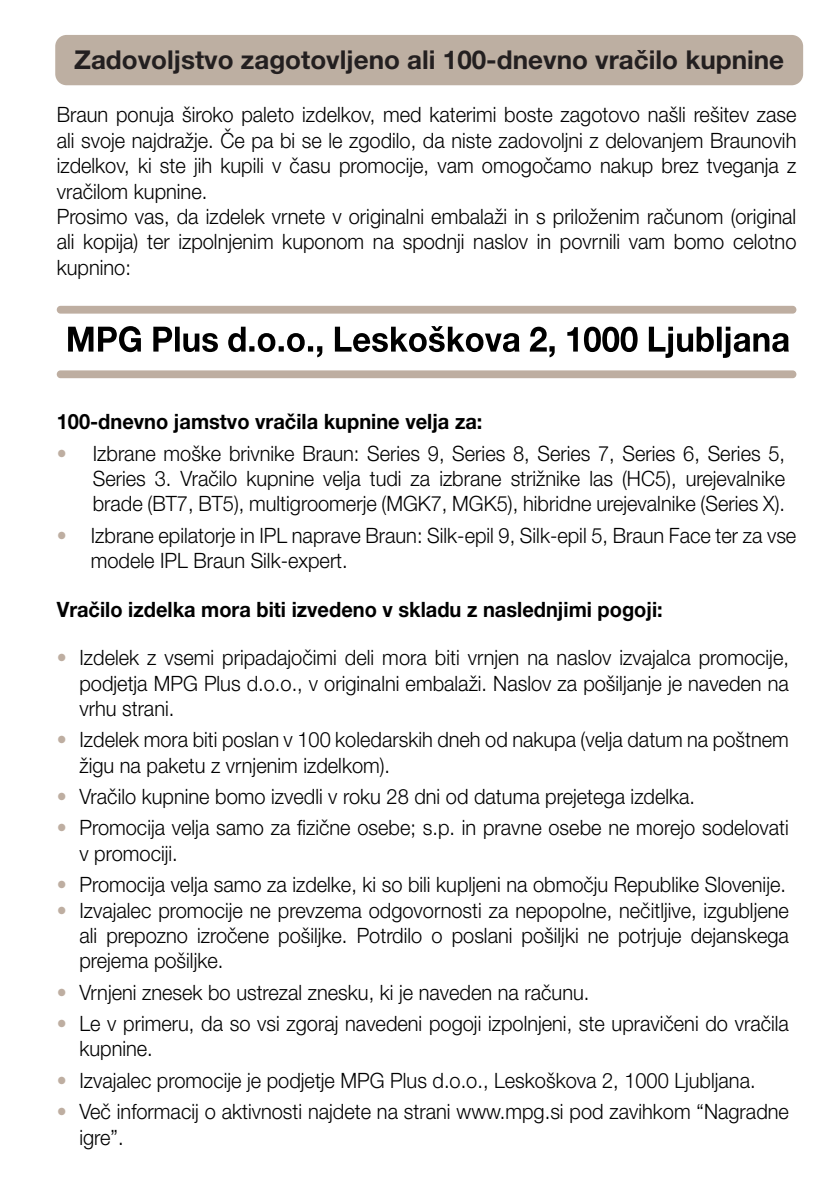
<style>
.page{position:relative;width:840px;height:1191px;background:#fff}
.page>*{position:absolute;margin:0;border:0;box-sizing:border-box;transform-origin:0 0}
.t1{font:700 27.4px "Helvetica Neue LT Pro";color:#000;scale:.95 1}
.t2{font:700 26px "Helvetica Neue LT Pro";color:#231f20}
.t3{font:300 21.2px/25.4px "Helvetica Neue LT Pro";color:#000;scale:.95 1}
.t4{font:700 21.2px "Helvetica Neue LT Pro";color:#000;scale:.95 1}
.s1{color:#beaea1}
</style>
<div class="page">
<div style="left:57px;top:306px;width:739px;height:8px;background:#beaea1;border-radius:4px"></div>
<div style="left:57px;top:370px;width:739px;height:8px;background:#beaea1;border-radius:4px"></div>
<svg style="left:68px;top:326px;width:720px;height:32px"></svg>
<div style="left:55px;top:35px;width:747px;height:50px;background:#bdafa2;border-radius:11px"></div>
<p class="t1" style="left:74px;top:41px;width:748px">Zadovoljstvo zagotovljeno ali 100-dnevno vračilo kupnine</p>
<p class="t3" style="left:57px;top:102px;width:779px">Braun ponuja široko paleto izdelkov, med katerimi boste zagotovo našli rešitev zase ali svoje najdražje. Če pa bi se le zgodilo, da niste zadovoljni z delovanjem Braunovih izdelkov, ki ste jih kupili v času promocije, vam omogočamo nakup brez tveganja z vračilom kupnine.<br>Prosimo vas, da izdelek vrnete v originalni embalaži in s priloženim računom (original ali kopija) ter izpolnjenim kuponom na spodnji naslov in povrnili vam bomo celotno kupnino:</p>
<p class="t2" style="left:74px;top:43px;width:711px">Zadovoljstvo zagotovljeno ali 100-dnevno vračilo kupnine</p>
<p class="t4" style="left:57px;top:408px;width:449px">100-dnevno jamstvo vračila kupnine velja za:</p>
<p class="t3" style="left:93px;top:440px;width:729px;text-align:justify;text-indent:-36px"><span class="s1">•</span> Izbrane moške brivnike Braun: Series 9, Series 8, Series 7, Series 6, Series 5, Series 3. Vračilo kupnine velja tudi za izbrane strižnike las (HC5), urejevalnike brade (BT7, BT5), multigroomerje (MGK7, MGK5), hibridne urejevalnike (Series X).</p>
<p class="t3" style="left:91px;top:522px;width:743px;text-indent:-34px"><span class="s1">•</span> Izbrane epilatorje in IPL naprave Braun: Silk-epil 9, Silk-epil 5, Braun Face ter za vse modele IPL Braun Silk-expert.</p>
<p class="t4" style="left:57px;top:596px;width:639px">Vračilo izdelka mora biti izvedeno v skladu z naslednjimi pogoji:</p>
<p class="t3" style="left:79px;top:644px;width:748px;text-align:justify;text-indent:-23px"><span class="s1">•</span> Izdelek z vsemi pripadajočimi deli mora biti vrnjen na naslov izvajalca promocije, podjetja MPG Plus d.o.o., v originalni embalaži. Naslov za pošiljanje je naveden na vrhu strani.</p>
<p class="t3" style="left:79px;top:726px;width:747px;text-indent:-23px"><span class="s1">•</span> Izdelek mora biti poslan v 100 koledarskih dneh od nakupa (velja datum na poštnem žigu na paketu z vrnjenim izdelkom).</p>
<p class="t3" style="left:57px;top:783px;width:673px"><span class="s1">•</span> Vračilo kupnine bomo izvedli v roku 28 dni od datuma prejetega izdelka.</p>
<p class="t3" style="left:79px;top:814px;width:747px;text-indent:-23px"><span class="s1">•</span> Promocija velja samo za fizične osebe; s.p. in pravne osebe ne morejo sodelovati v promociji.</p>
<p class="t3" style="left:57px;top:871px;width:768px"><span class="s1">•</span> Promocija velja samo za izdelke, ki so bili kupljeni na območju Republike Slovenije.</p>
<p class="t3" style="left:79px;top:896px;width:747px;text-align:justify;text-indent:-23px"><span class="s1">•</span> Izvajalec promocije ne prevzema odgovornosti za nepopolne, nečitljive, izgubljene ali prepozno izročene pošiljke. Potrdilo o poslani pošiljki ne potrjuje dejanskega prejema pošiljke.</p>
<p class="t3" style="left:57px;top:979px;width:562px"><span class="s1">•</span> Vrnjeni znesek bo ustrezal znesku, ki je naveden na računu.</p>
<p class="t3" style="left:79px;top:1010px;width:748px;text-indent:-23px"><span class="s1">•</span> Le v primeru, da so vsi zgoraj navedeni pogoji izpolnjeni, ste upravičeni do vračila kupnine.</p>
<p class="t3" style="left:57px;top:1067px;width:736px"><span class="s1">•</span> Izvajalec promocije je podjetje MPG Plus d.o.o., Leskoškova 2, 1000 Ljubljana.</p>
<p class="t3" style="left:79px;top:1098px;width:748px;text-indent:-23px"><span class="s1">•</span> Več informacij o aktivnosti najdete na strani www.mpg.si pod zavihkom “Nagradne igre”.</p>
</div>
